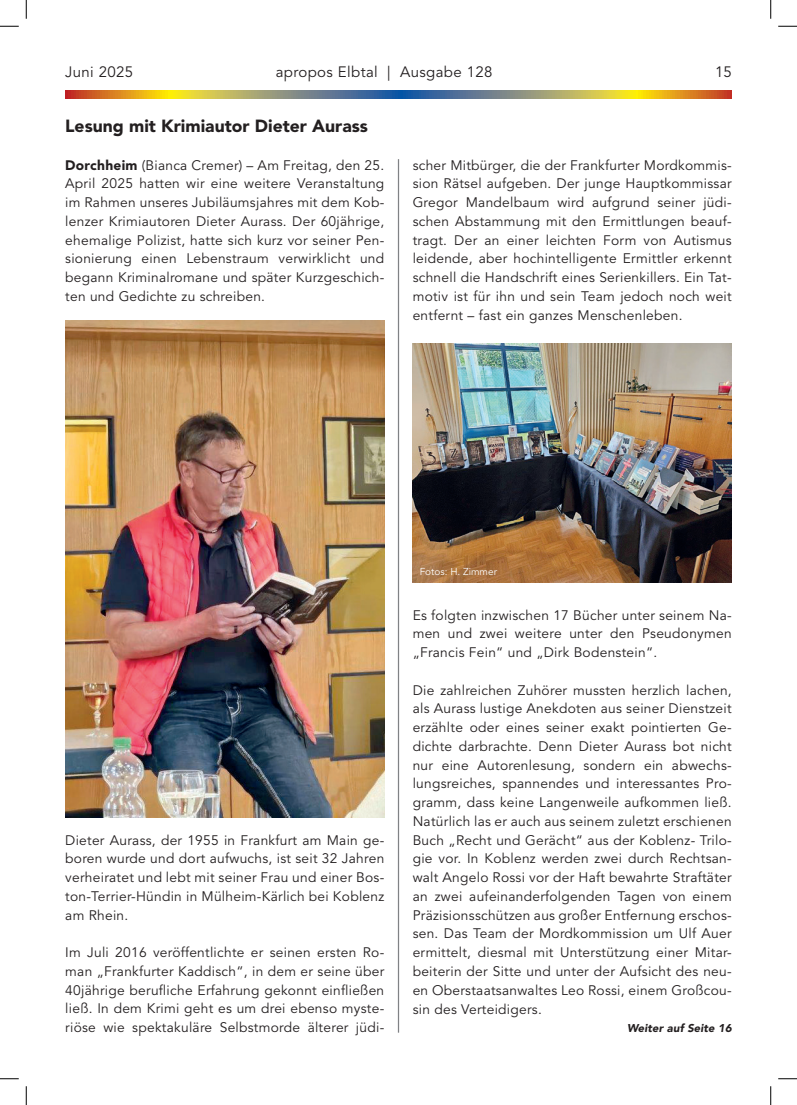
<style>
.page{position:relative;width:797px;height:1105px;background:#fff}
.page>*{position:absolute;margin:0;border:0;box-sizing:border-box;transform-origin:0 0}
.t1{font:900 17.5px "Avenir LT Std";color:#231f20}
.t2{font:15px "Avenir LT Std";letter-spacing:.025em;color:#231f20}
.t3{font:13.75px/18.8px "Avenir LT Std";letter-spacing:.02em;color:#231f20;text-align:justify}
.t4{font:italic 900 11.25px "Avenir LT Std";letter-spacing:.01em;color:#231f20}
.t5{font:10px "Avenir LT Std";color:#fff}
.s1{font-weight:900}
</style>
<div class="page">
<svg style="left:65px;top:90px;width:666px;height:9px;background:#a3935b"></svg>
<hr style="left:398px;top:159px;width:1px;height:874px;background:#808285">
<img style="left:65px;top:320px;width:319px;height:498px">
<img style="left:412px;top:344px;width:319px;height:239px">
<svg style="left:0;top:25px;width:19px;height:2px"></svg>
<svg style="left:778px;top:25px;width:19px;height:2px"></svg>
<svg style="left:0;top:1078px;width:19px;height:1px"></svg>
<svg style="left:778px;top:1078px;width:19px;height:1px"></svg>
<svg style="left:25px;top:0;width:2px;height:19px"></svg>
<svg style="left:25px;top:1086px;width:2px;height:19px"></svg>
<svg style="left:770px;top:0;width:1px;height:19px"></svg>
<svg style="left:770px;top:1086px;width:1px;height:19px"></svg>
<p class="t2" style="left:65px;top:63px;width:70px">Juni 2025</p>
<p class="t2" style="left:276px;top:63px;width:218px">apropos Elbtal | Ausgabe 128</p>
<p class="t2" style="left:715px;top:63px;width:18px">15</p>
<p class="t1" style="left:65px;top:115px;width:304px">Lesung mit Krimiautor Dieter Aurass</p>
<p class="t3" style="left:65px;top:156px;width:320px"><span class="s1">Dorchheim</span> (Bianca Cremer) – Am Freitag, den 25.<br>April 2025 hatten wir eine weitere Veranstaltung im Rahmen unseres Jubiläumsjahres mit dem Kob&shy;lenzer Krimiautoren Dieter Aurass. Der 60jährige, ehemalige Polizist, hatte sich kurz vor seiner Pen&shy;sionierung einen Lebenstraum verwirklicht und begann Kriminalromane und später Kurzgeschich&shy;ten und Gedichte zu schreiben.</p>
<p class="t3" style="left:412px;top:156px;width:320px">scher Mitbürger, die der Frankfurter Mordkommis&shy;sion Rätsel aufgeben. Der junge Hauptkommissar Gregor Mandelbaum wird aufgrund seiner jüdi&shy;schen Abstammung mit den Ermittlungen beauf&shy;tragt. Der an einer leichten Form von Autismus leidende, aber hochintelligente Ermittler erkennt schnell die Handschrift eines Serienkillers. Ein Tat&shy;motiv ist für ihn und sein Team jedoch noch weit entfernt – fast ein ganzes Menschenleben.</p>
<p class="t3" style="left:65px;top:831px;width:320px">Dieter Aurass, der 1955 in Frankfurt am Main ge&shy;boren wurde und dort aufwuchs, ist seit 32 Jahren verheiratet und lebt mit seiner Frau und einer Bos&shy;ton-Terrier-Hündin in Mülheim-Kärlich bei Koblenz am Rhein.</p>
<p class="t3" style="left:65px;top:943px;width:320px">Im Juli 2016 veröffentlichte er seinen ersten Ro&shy;man „Frankfurter Kaddisch“, in dem er seine über 40jährige berufliche Erfahrung gekonnt einfließen ließ. In dem Krimi geht es um drei ebenso myste&shy;riöse wie spektakuläre Selbstmorde älterer jüdi-</p>
<p class="t5" style="left:420px;top:566px;width:79px">Fotos: H. Zimmer</p>
<p class="t3" style="left:412px;top:606px;width:320px">Es folgten inzwischen 17 Bücher unter seinem Na&shy;men und zwei weitere unter den Pseudonymen „Francis Fein“ und „Dirk Bodenstein“.</p>
<p class="t3" style="left:412px;top:681px;width:320px">Die zahlreichen Zuhörer mussten herzlich lachen, als Aurass lustige Anekdoten aus seiner Dienstzeit erzählte oder eines seiner exakt pointierten Ge&shy;dichte darbrachte. Denn Dieter Aurass bot nicht nur eine Autorenlesung, sondern ein abwechs&shy;lungsreiches, spannendes und interessantes Pro&shy;gramm, dass keine Langenweile aufkommen ließ.<br>Natürlich las er auch aus seinem zuletzt erschienen Buch „Recht und Gerächt“ aus der Koblenz- Trilo&shy;gie vor. In Koblenz werden zwei durch Rechtsan&shy;walt Angelo Rossi vor der Haft bewahrte Straftäter an zwei aufeinanderfolgenden Tagen von einem Präzisionsschützen aus großer Entfernung erschos&shy;sen. Das Team der Mordkommission um Ulf Auer ermittelt, diesmal mit Unterstützung einer Mitar&shy;beiterin der Sitte und unter der Aufsicht des neu&shy;en Oberstaatsanwaltes Leo Rossi, einem Großcou&shy;sin des Verteidigers.</p>
<p class="t4" style="left:627px;top:1021px;width:106px">Weiter auf Seite 16</p>
</div>
